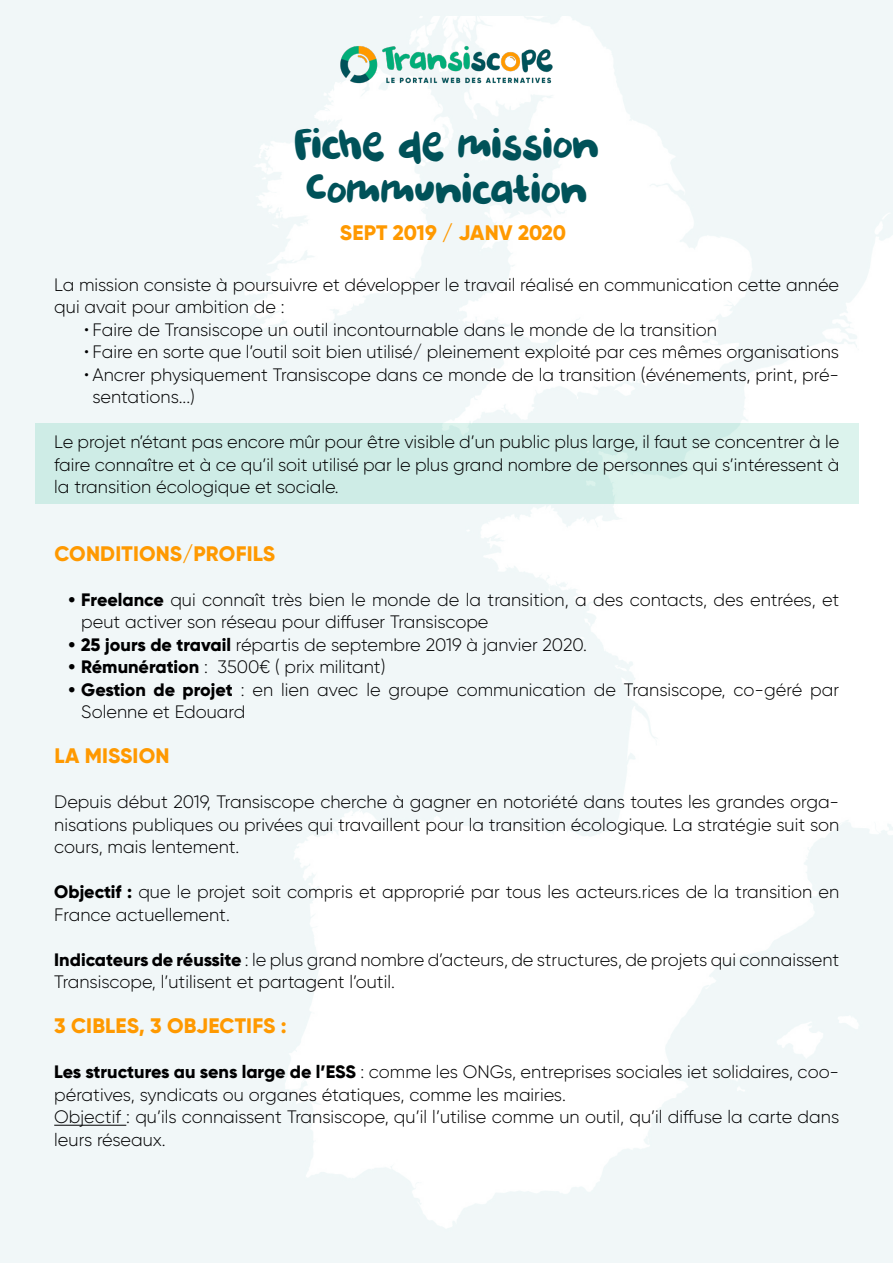
<style>
.page{position:relative;width:893px;height:1263px;background:#fff}
.page>*{position:absolute;margin:0;border:0;box-sizing:border-box;transform-origin:0 0}
.t1{font:45px "DK Burobu";color:#005259}
.t2{font:800 21px "Gilroy";letter-spacing:.01em;color:#f90}
.t3{font:300 18px/22.5px "Gilroy";color:#000001}
.s1{font-weight:800}
</style>
<div class="page">
<hr style="left:54px;top:1125px;width:72px;height:1px;background:#000001">
<img style="left:311px;top:15px;width:271px;height:100px">
<p class="t1" style="left:294px;top:119px;width:306px">Fiche de mission</p>
<p class="t1" style="left:306px;top:164px;width:283px">Communication</p>
<p class="t2" style="left:340px;top:220px;width:228px">SEPT 2019 / JANV 2020</p>
<p class="t3" style="left:54px;top:273px;width:786px">La mission consiste à poursuivre et développer le travail réalisé en communication cette année qui avait pour ambition de :</p>
<p class="t3" style="left:84px;top:318px;width:634px">• Faire de Transiscope un outil incontournable dans le monde de la transition</p>
<p class="t3" style="left:84px;top:341px;width:757px">• Faire en sorte que l’outil soit bien utilisé/ pleinement exploité par ces mêmes organisations</p>
<p class="t3" style="left:93px;top:363px;width:748px;text-indent:-9px">• Ancrer physiquement Transiscope dans ce monde de la transition (événements, print, pré&shy;sentations...)</p>
<p class="t3" style="left:54px;top:431px;width:786px;text-align:justify">Le projet n’étant pas encore mûr pour être visible d’un public plus large, il faut se concentrer à le faire connaître et à ce qu’il soit utilisé par le plus grand nombre de personnes qui s’intéressent à la transition écologique et sociale.</p>
<p class="t2" style="left:54px;top:540px;width:222px">CONDITIONS/PROFILS</p>
<p class="t3" style="left:81px;top:588px;width:759px;text-indent:-13px"><span class="s1">• Freelance</span> qui connaît très bien le monde de la transition, a des contacts, des entrées, et peut activer son réseau pour diffuser Transiscope</p>
<p class="t3" style="left:68px;top:633px;width:520px"><span class="s1">• 25 jours de travail</span> répartis de septembre 2019 à janvier 2020.</p>
<p class="t3" style="left:68px;top:656px;width:318px"><span class="s1">• Rémunération</span> : 3500€ ( prix militant)</p>
<p class="t3" style="left:81px;top:678px;width:759px;text-indent:-13px"><span class="s1">• Gestion de projet</span> : en lien avec le groupe communication de Transiscope, co-géré par<br>Solenne et Edouard</p>
<p class="t2" style="left:54px;top:743px;width:117px">LA MISSION</p>
<p class="t3" style="left:54px;top:791px;width:786px;text-align:justify">Depuis début 2019, Transiscope cherche à gagner en notoriété dans toutes les grandes orga&shy;nisations publiques ou privées qui travaillent pour la transition écologique. La stratégie suit son cours, mais lentement.</p>
<p class="t3" style="left:54px;top:881px;width:786px"><span class="s1">Objectif :</span> que le projet soit compris et approprié par tous les acteurs.rices de la transition en<br>France actuellement.</p>
<p class="t3" style="left:54px;top:948px;width:786px"><span class="s1">Indicateurs de réussite</span> : le plus grand nombre d’acteurs, de structures, de projets qui connaissent<br>Transiscope, l’utilisent et partagent l’outil.</p>
<p class="t2" style="left:54px;top:1013px;width:234px">3 CIBLES, 3 OBJECTIFS :</p>
<p class="t3" style="left:54px;top:1061px;width:786px"><span class="s1">Les structures au sens large de l’ESS</span> : comme les ONGs, entreprises sociales iet solidaires, coo&shy;pératives, syndicats ou organes étatiques, comme les mairies.</p>
<p class="t3" style="left:54px;top:1106px;width:786px">Objectif : qu’ils connaissent Transiscope, qu’il l’utilise comme un outil, qu’il diffuse la carte dans leurs réseaux.</p>
</div>
